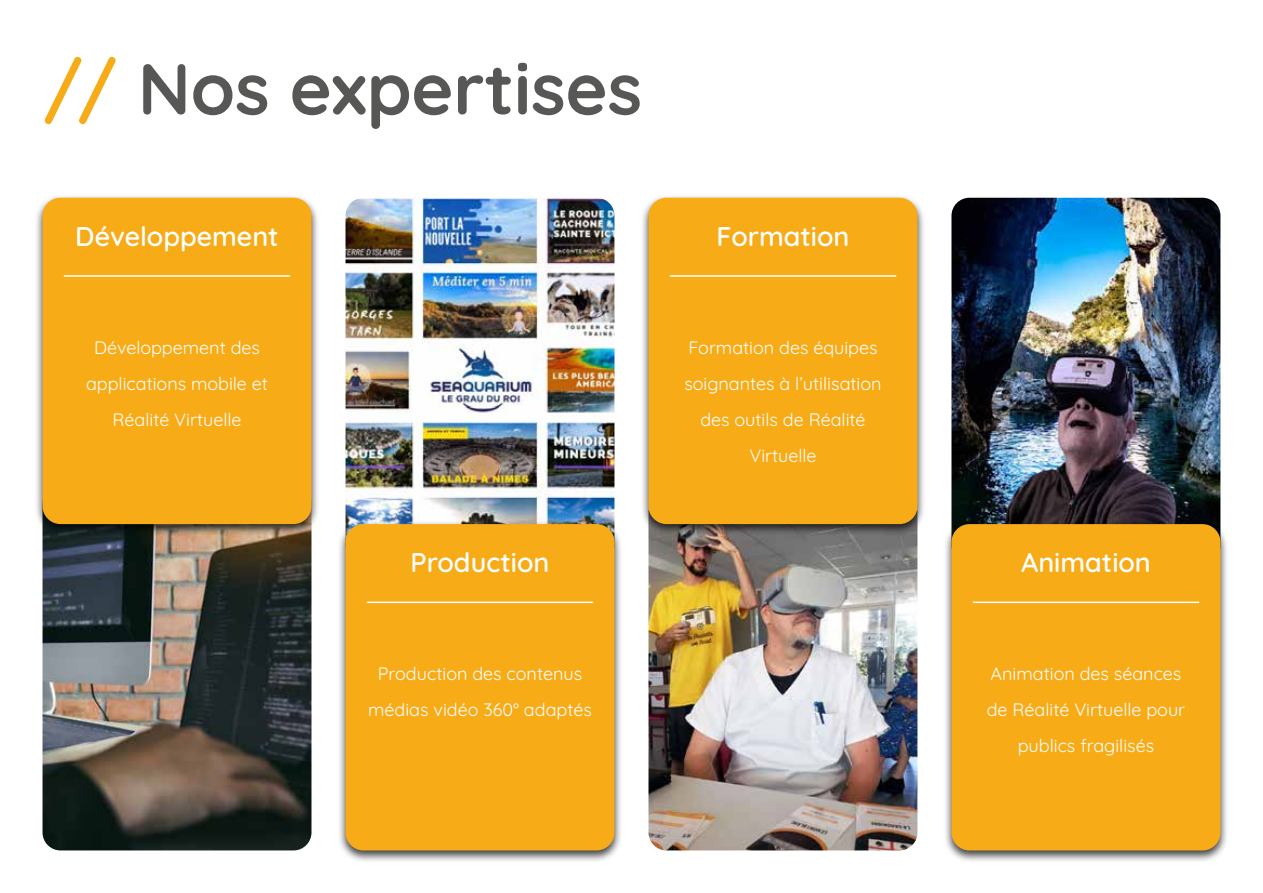
<style>
.page{position:relative;width:1263px;height:893px;background:#fff}
.page>*{position:absolute;margin:0;border:0;box-sizing:border-box;transform-origin:0 0}
.t1{font:700 72px "Quicksand";color:#575756}
.t2{font:600 27px "Quicksand";color:#fff}
.t3{font:18px/36px "Quicksand";color:#fff;text-align:center}
.s1{color:#f6ab17}
</style>
<div class="page">
<img style="left:43px;top:537px;width:268px;height:313px">
<img style="left:345px;top:198px;width:269px;height:322px">
<img style="left:648px;top:537px;width:269px;height:313px">
<img style="left:951px;top:198px;width:269px;height:322px">
<div style="left:34px;top:194px;width:286px;height:343px;background:#000;opacity:.75"></div>
<div style="left:43px;top:198px;width:268px;height:326px;background:#f6ab17;border-radius:18px"></div>
<hr style="left:64px;top:275px;width:226px;height:2px;background:#fff">
<div style="left:337px;top:520px;width:286px;height:343px;background:#000;opacity:.75"></div>
<div style="left:345px;top:524px;width:269px;height:326px;background:#f6ab17;border-radius:18px"></div>
<hr style="left:367px;top:602px;width:226px;height:1px;background:#fff">
<div style="left:640px;top:194px;width:286px;height:343px;background:#000;opacity:.75"></div>
<div style="left:648px;top:198px;width:269px;height:326px;background:#f6ab17;border-radius:18px"></div>
<hr style="left:670px;top:275px;width:226px;height:2px;background:#fff">
<div style="left:943px;top:520px;width:286px;height:343px;background:#000;opacity:.75"></div>
<div style="left:951px;top:524px;width:269px;height:326px;background:#f6ab17;border-radius:18px"></div>
<hr style="left:973px;top:602px;width:226px;height:1px;background:#fff">
<h1 class="t1" style="left:43px;top:33px;width:601px"><span class="s1">//</span> Nos expertises</h1>
<h2 class="t2" style="left:75px;top:215px;width:205px">Développement</h2>
<p class="t3" style="left:86px;top:328px;width:183px">Développement des applications mobile et<br>Réalité Virtuelle</p>
<h2 class="t2" style="left:410px;top:542px;width:140px">Production</h2>
<p class="t3" style="left:368px;top:654px;width:225px">Production des contenus médias vidéo 360° adaptés</p>
<h2 class="t2" style="left:716px;top:215px;width:134px">Formation</h2>
<p class="t3" style="left:684px;top:328px;width:199px">Formation des équipes soignantes à l’utilisation des outils de Réalité<br>Virtuelle</p>
<h2 class="t2" style="left:1021px;top:542px;width:131px">Animation</h2>
<p class="t3" style="left:987px;top:654px;width:200px">Animation des séances de Réalité Virtuelle pour publics fragilisés</p>
</div>
